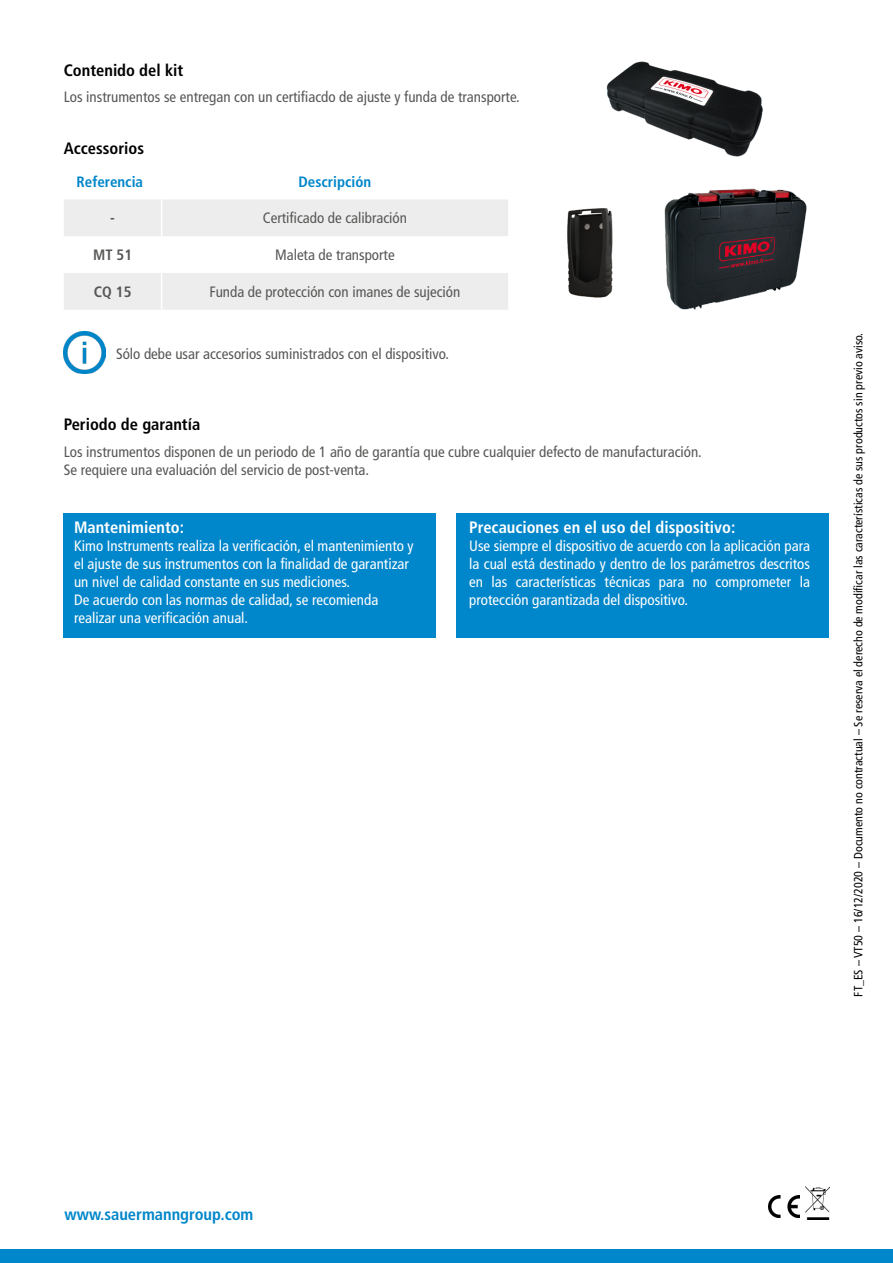
<style>
.page{position:relative;width:893px;height:1263px;background:#fff}
.page>*{position:absolute;margin:0;border:0;box-sizing:border-box;transform-origin:0 0}
.t1{font:700 condensed 16.5px "Frutiger LT Std";color:#fff}
.t2{font:700 condensed 16.5px "Frutiger LT Std";color:#000}
.t3{font:700 condensed 16.5px "Frutiger LT Std";color:#0086ca}
.t4{font:condensed 15px/18px "Frutiger LT Std";color:#fff}
.t5{font:condensed 15px/18px "Frutiger LT Std";color:#575756}
.t6{font:700 condensed 15px "Frutiger LT Std";color:#0086ca}
.t7{font:700 condensed 15px "Frutiger LT Std";color:#575756}
.t8{font:condensed 12px "Frutiger LT Std";color:#000}
</style>
<div class="page">
<svg style="left:64px;top:199px;width:444px;height:111px;fill:#ededed"></svg>
<hr style="left:161px;top:199px;width:1px;height:37px;background:#fff">
<hr style="left:161px;top:273px;width:1px;height:37px;background:#fff">
<img style="left:768px;top:1195px;width:32px;height:22px">
<img style="left:806px;top:1187px;width:24px;height:32px">
<div style="left:0;top:1249px;width:893px;height:14px;background:#0086ca"></div>
<img style="left:64px;top:332px;width:42px;height:42px">
<img style="left:664px;top:188px;width:143px;height:122px">
<img style="left:567px;top:208px;width:46px;height:89px">
<img style="left:607px;top:61px;width:156px;height:95px">
<div style="left:64px;top:513px;width:372px;height:125px;background:#0086ca"></div>
<div style="left:456px;top:513px;width:373px;height:125px;background:#0086ca"></div>
<p class="t2" style="left:64px;top:61px;width:121px">Contenido del kit</p>
<p class="t5" style="left:64px;top:88px;width:457px">Los instrumentos se entregan con un certifiacdo de ajuste y funda de transporte.</p>
<p class="t2" style="left:64px;top:138px;width:82px">Accessorios</p>
<p class="t6" style="left:77px;top:173px;width:68px">Referencia</p>
<p class="t6" style="left:298px;top:173px;width:74px">Descripción</p>
<p class="t7" style="left:110px;top:209px;width:6px">-</p>
<p class="t5" style="left:263px;top:209px;width:146px">Certificado de calibración</p>
<p class="t7" style="left:93px;top:246px;width:40px">MT 51</p>
<p class="t5" style="left:275px;top:246px;width:121px">Maleta de transporte</p>
<p class="t7" style="left:94px;top:283px;width:39px">CQ 15</p>
<p class="t5" style="left:209px;top:283px;width:253px">Funda de protección con imanes de sujeción</p>
<p class="t5" style="left:116px;top:344px;width:335px">Sólo debe usar accesorios suministrados con el dispositivo.</p>
<p class="t2" style="left:64px;top:414px;width:138px">Periodo de garantía</p>
<p class="t5" style="left:64px;top:442px;width:640px">Los instrumentos disponen de un periodo de 1 año de garantía que cubre cualquier defecto de manufacturación.<br>Se requiere una evaluación del servicio de post-venta.</p>
<p class="t1" style="left:74px;top:518px;width:112px">Mantenimiento:</p>
<p class="t4" style="left:74px;top:537px;width:341px">Kimo Instruments realiza la verificación, el mantenimiento y el ajuste de sus instrumentos con la finalidad de garantizar un nivel de calidad constante en sus mediciones.<br>De acuerdo con las normas de calidad, se recomienda realizar una verificación anual.</p>
<p class="t1" style="left:469px;top:518px;width:268px">Precauciones en el uso del dispositivo:</p>
<p class="t4" style="left:469px;top:537px;width:342px;text-align:justify">Use siempre el dispositivo de acuerdo con la aplicación para la cual está destinado y dentro de los parámetros descritos en las características técnicas para no comprometer la protección garantizada del dispositivo.</p>
<p class="t8" style="left:851px;top:996px;width:665px;rotate:-90deg">FT_ES – VT50 – 16/12/2020 – Documento no contractual – Se reserva el derecho de modificar las características de sus productos sin previo aviso.</p>
<p class="t3" style="left:65px;top:1204px;width:190px">www.sauermanngroup.com</p>
</div>
